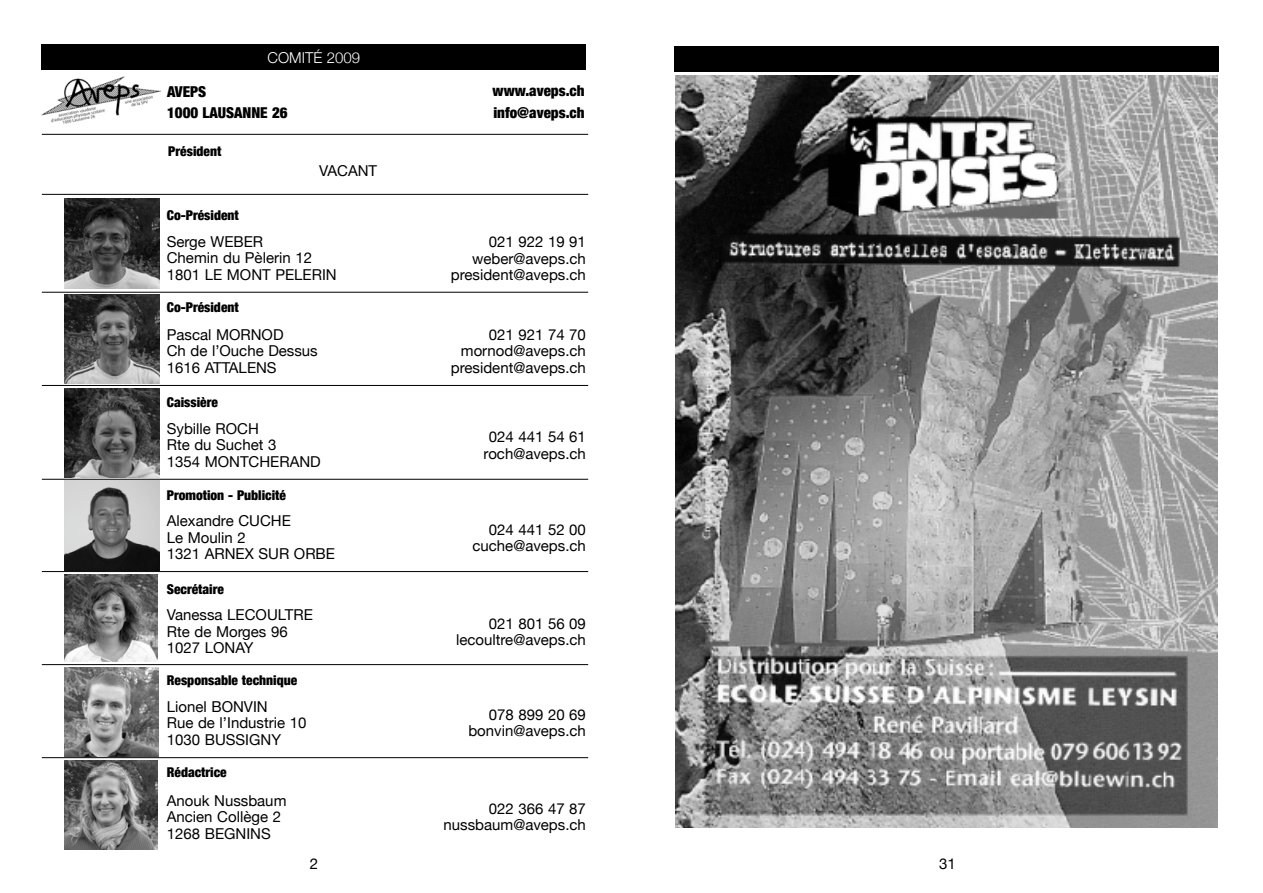
<style>
.page{position:relative;width:1263px;height:893px;background:#fff}
.page>*{position:absolute;margin:0;border:0;box-sizing:border-box;transform-origin:0 0}
.t1{font:15px/16.5px "Helvetica Neue";color:#000}
.t2{font:900 condensed 15px/21.6px "Helvetica Neue";color:#000}
.t3{font:300 15px "Helvetica Neue";color:#fff}
.t4{font:900 condensed 13.5px "Helvetica Neue";color:#000}
</style>
<div class="page">
<div style="left:42px;top:45px;width:544px;height:25px;background:#000"></div>
<div style="left:675px;top:46px;width:544px;height:26px;background:#000"></div>
<svg style="left:41px;top:291px;width:548px;height:2px"></svg>
<svg style="left:41px;top:384px;width:548px;height:2px"></svg>
<svg style="left:41px;top:478px;width:548px;height:2px"></svg>
<svg style="left:41px;top:570px;width:548px;height:2px"></svg>
<svg style="left:41px;top:664px;width:548px;height:1px"></svg>
<svg style="left:41px;top:756px;width:548px;height:2px"></svg>
<svg style="left:41px;top:134px;width:548px;height:1px"></svg>
<svg style="left:41px;top:194px;width:548px;height:1px"></svg>
<img style="left:42px;top:77px;width:119px;height:47px">
<img style="left:64px;top:667px;width:95px;height:89px">
<img style="left:64px;top:480px;width:95px;height:90px">
<img style="left:64px;top:294px;width:95px;height:90px">
<img style="left:64px;top:574px;width:93px;height:87px">
<img style="left:64px;top:760px;width:93px;height:89px">
<img style="left:64px;top:388px;width:95px;height:89px">
<img style="left:64px;top:199px;width:95px;height:89px">
<img style="left:676px;top:76px;width:541px;height:751px">
<p class="t3" style="left:268px;top:48px;width:94px">COMITÉ 2009</p>
<p class="t2" style="left:167px;top:80px;width:122px">AVEPS<br>1000 LAUSANNE 26</p>
<p class="t4" style="left:168px;top:142px;width:55px">Président</p>
<p class="t4" style="left:167px;top:207px;width:73px">Co-Président</p>
<p class="t1" style="left:319px;top:162px;width:60px">VACANT</p>
<p class="t1" style="left:167px;top:233px;width:171px">Serge WEBER<br>Chemin du Pèlerin 12<br>1801 LE MONT PELERIN</p>
<p class="t4" style="left:167px;top:298px;width:73px">Co-Président</p>
<p class="t1" style="left:167px;top:326px;width:153px">Pascal MORNOD<br>Ch de l’Ouche Dessus<br>1616 ATTALENS</p>
<p class="t4" style="left:167px;top:394px;width:53px">Caissière</p>
<p class="t1" style="left:167px;top:420px;width:156px">Sybille ROCH<br>Rte du Suchet 3<br>1354 MONTCHERAND</p>
<p class="t4" style="left:167px;top:486px;width:121px">Promotion - Publicité</p>
<p class="t1" style="left:167px;top:512px;width:170px">Alexandre CUCHE<br>Le Moulin 2<br>1321 ARNEX SUR ORBE</p>
<p class="t4" style="left:167px;top:580px;width:59px">Secrétaire</p>
<p class="t1" style="left:167px;top:606px;width:148px">Vanessa LECOULTRE<br>Rte de Morges 96<br>1027 LONAY</p>
<p class="t4" style="left:167px;top:672px;width:132px">Responsable technique</p>
<p class="t1" style="left:167px;top:697px;width:141px">Lionel BONVIN<br>Rue de l’Industrie 10<br>1030 BUSSIGNY</p>
<p class="t4" style="left:167px;top:763px;width:61px">Rédactrice</p>
<p class="t1" style="left:167px;top:791px;width:121px">Anouk Nussbaum<br>Ancien Collège 2<br>1268 BEGNINS</p>
<p class="t1" style="left:310px;top:855px;width:10px">2</p>
<p class="t2" style="left:493px;top:80px;width:93px">www.aveps.ch info@aveps.ch</p>
<p class="t1" style="left:451px;top:233px;width:137px;text-align:right">021 922 19 91 weber@aveps.ch president@aveps.ch</p>
<p class="t1" style="left:451px;top:326px;width:137px;text-align:right">021 921 74 70 mornod@aveps.ch president@aveps.ch</p>
<p class="t1" style="left:484px;top:428px;width:104px;text-align:center">024 441 54 61 roch@aveps.ch</p>
<p class="t1" style="left:473px;top:521px;width:115px;text-align:right">024 441 52 00 cuche@aveps.ch</p>
<p class="t1" style="left:456px;top:615px;width:131px;text-align:right">021 801 56 09 lecoultre@aveps.ch</p>
<p class="t1" style="left:468px;top:706px;width:119px;text-align:right">078 899 20 69 bonvin@aveps.ch</p>
<p class="t1" style="left:444px;top:800px;width:144px;text-align:right">022 366 47 87 nussbaum@aveps.ch</p>
<p class="t1" style="left:939px;top:855px;width:18px">31</p>
</div>
